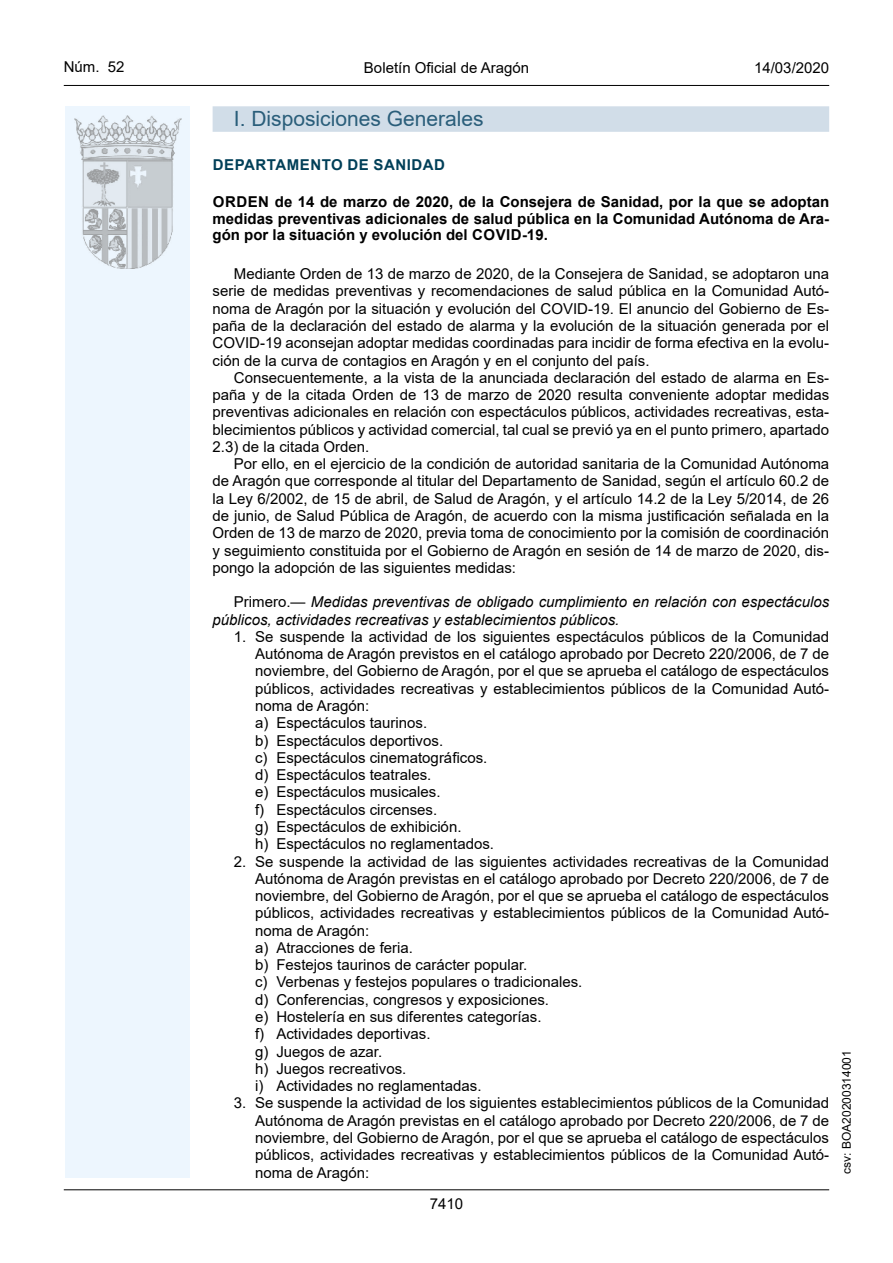
<style>
.page{position:relative;width:893px;height:1263px;background:#fff}
.page>*{position:absolute;margin:0;border:0;box-sizing:border-box;transform-origin:0 0}
.Titulo_sec{font:21px "Arial";color:#2a5e7a}
.inicio_de_parrafo{font:15px/17.2px "Arial";color:#000;text-align:justify}
.Sangrado_01{font:15px/17.2px "Arial";color:#000;text-align:justify}
.Sangrado_02{font:15px "Arial";color:#000}
.Titulo_text{font:700 15px/16.5px "Arial";color:#000;text-align:justify}
.inicio_de_parrafo-2{font:italic 15px/17.2px "Arial";color:#000}
.Sangrado_02-2{font:15px "Arial MT2";color:#000}
.emisor_text{font:700 15px "Arial";letter-spacing:.035em;color:#003f58}
.t1{font:12px "Arial";color:#000}
.s1{font-family:"Arial MT2"}
.s2{font-style:normal}
</style>
<div class="page">
<div style="left:65px;top:106px;width:125px;height:1072px;background:#edf6fe"></div>
<img style="left:75px;top:115px;width:106px;height:153px">
<hr style="left:64px;top:85px;width:765px;height:1px;background:#000">
<hr style="left:64px;top:1189px;width:765px;height:1px;background:#000">
<div style="left:213px;top:106px;width:616px;height:26px;background:#d1dde8"></div>
<p class="inicio_de_parrafo" style="left:64px;top:58px;width:62px">Núm. 52</p>
<p class="Sangrado_02-2" style="left:364px;top:57px;width:167px">Boletín Oficial de Aragón</p>
<p class="inicio_de_parrafo" style="left:754px;top:59px;width:77px">14/03/2020</p>
<h2 class="Titulo_sec" style="left:234px;top:104px;width:251px">I. Disposiciones Generales</h2>
<h4 class="emisor_text" style="left:213px;top:154px;width:234px">DEPARTAMENTO DE SANIDAD</h4>
<h5 class="Titulo_text" style="left:213px;top:194px;width:618px">ORDEN de 14 de marzo de 2020, de la Consejera de Sanidad, por la que se adoptan medidas preventivas adicionales de salud pública en la Comunidad Autónoma de Ara&shy;gón por la situación y evolución del COVID-19.</h5>
<p class="inicio_de_parrafo" style="left:213px;top:265px;width:618px;text-indent:21px">Mediante Orden de 13 de marzo de 2020, de la Consejera de Sanidad, se adoptaron una serie de medidas preventivas y recomendaciones de salud pública en la Comunidad Autó&shy;noma de Aragón por la situación y evolución del COVID-19. El anuncio del Gobierno de Es&shy;paña de la declaración del estado de alarma y la evolución de la situación generada por el COVID-19 aconsejan adoptar medidas coordinadas para incidir de forma efectiva en la evolu&shy;ción de la curva de contagios en Aragón y en el conjunto del país.</p>
<p class="inicio_de_parrafo" style="left:213px;top:369px;width:618px;text-indent:21px">Consecuentemente, a la vista de la anunciada declaración del estado de alarma en Es&shy;paña y de la citada Orden de 13 de marzo de 2020 resulta conveniente adoptar medidas preventivas adicionales en relación con espectáculos públicos, actividades recreativas, esta&shy;blecimientos públicos y actividad comercial, tal cual se previó ya en el punto primero, apartado 2.3) de la citada Orden.</p>
<p class="inicio_de_parrafo" style="left:213px;top:455px;width:618px;text-indent:21px">Por ello, en el ejercicio de la condición de autoridad sanitaria de la Comunidad Autónoma de Aragón que corresponde al titular del Departamento de Sanidad, según el artículo 60.2 de la Ley 6/2002, de 15 de abril, de Salud de Aragón, y el artículo 14.2 de la Ley 5/2014, de 26 <span class="s1">de junio, de Salud Pública de Aragón, de acuerdo con la misma justificación señalada en la </span>Orden de 13 de marzo de 2020, previa toma de conocimiento por la comisión de coordinación y seguimiento constituida por el Gobierno de Aragón en sesión de 14 de marzo de 2020, dis&shy;pongo la adopción de las siguientes medidas:</p>
<p class="inicio_de_parrafo-2" style="left:213px;top:594px;width:618px;text-indent:21px"><span class="s2">Primero.—</span> Medidas preventivas de obligado cumplimiento en relación con espectáculos públicos, actividades recreativas y establecimientos públicos.</p>
<p class="Sangrado_01" style="left:255px;top:628px;width:576px;text-indent:-21px">1. Se suspende la actividad de los siguientes espectáculos públicos de la Comunidad Autónoma de Aragón previstos en el catálogo aprobado por Decreto 220/2006, de 7 de noviembre, del Gobierno de Aragón, por el que se aprueba el catálogo de espectáculos públicos, actividades recreativas y establecimientos públicos de la Comunidad Autó&shy;noma de Aragón:</p>
<p class="Sangrado_02" style="left:255px;top:713px;width:174px">a) Espectáculos taurinos.</p>
<p class="Sangrado_02" style="left:255px;top:730px;width:190px">b) Espectáculos deportivos.</p>
<p class="Sangrado_02-2" style="left:255px;top:747px;width:234px">c) Espectáculos cinematográficos.</p>
<p class="Sangrado_02" style="left:255px;top:764px;width:178px">d) Espectáculos teatrales.</p>
<p class="Sangrado_02" style="left:255px;top:782px;width:187px">e) Espectáculos musicales.</p>
<p class="Sangrado_02" style="left:255px;top:799px;width:184px">f) Espectáculos circenses.</p>
<p class="Sangrado_02" style="left:255px;top:816px;width:208px">g) Espectáculos de exhibición.</p>
<p class="Sangrado_02" style="left:255px;top:834px;width:240px">h) Espectáculos no reglamentados.</p>
<p class="Sangrado_01" style="left:255px;top:852px;width:576px;text-indent:-21px">2. Se suspende la actividad de las siguientes actividades recreativas de la Comunidad Autónoma de Aragón previstas en el catálogo aprobado por Decreto 220/2006, de 7 de noviembre, del Gobierno de Aragón, por el que se aprueba el catálogo de espectáculos públicos, actividades recreativas y establecimientos públicos de la Comunidad Autó&shy;noma de Aragón:</p>
<p class="Sangrado_02" style="left:255px;top:937px;width:159px">a) Atracciones de feria.</p>
<p class="Sangrado_02" style="left:255px;top:954px;width:274px">b) Festejos taurinos de carácter popular.</p>
<p class="Sangrado_02" style="left:255px;top:972px;width:329px">c) Verbenas y festejos populares o tradicionales.</p>
<p class="Sangrado_02" style="left:255px;top:989px;width:295px">d) Conferencias, congresos y exposiciones.</p>
<p class="Sangrado_02" style="left:255px;top:1006px;width:288px">e) Hostelería en sus diferentes categorías.</p>
<p class="Sangrado_02" style="left:255px;top:1024px;width:177px">f) Actividades deportivas.</p>
<p class="Sangrado_02" style="left:255px;top:1041px;width:129px">g) Juegos de azar.</p>
<p class="Sangrado_02" style="left:255px;top:1058px;width:153px">h) Juegos recreativos.</p>
<p class="Sangrado_02" style="left:255px;top:1075px;width:228px">i) Actividades no reglamentadas.</p>
<p class="Sangrado_01" style="left:255px;top:1094px;width:576px;text-indent:-21px">3. Se suspende la actividad de los siguientes establecimientos públicos de la Comunidad Autónoma de Aragón previstas en el catálogo aprobado por Decreto 220/2006, de 7 de noviembre, del Gobierno de Aragón, por el que se aprueba el catálogo de espectáculos públicos, actividades recreativas y establecimientos públicos de la Comunidad Autó&shy;noma de Aragón:</p>
<p class="inicio_de_parrafo" style="left:430px;top:1195px;width:35px">7410</p>
<p class="t1" style="left:838px;top:1174px;width:125px;rotate:-90deg">csv: BOA20200314001</p>
</div>
